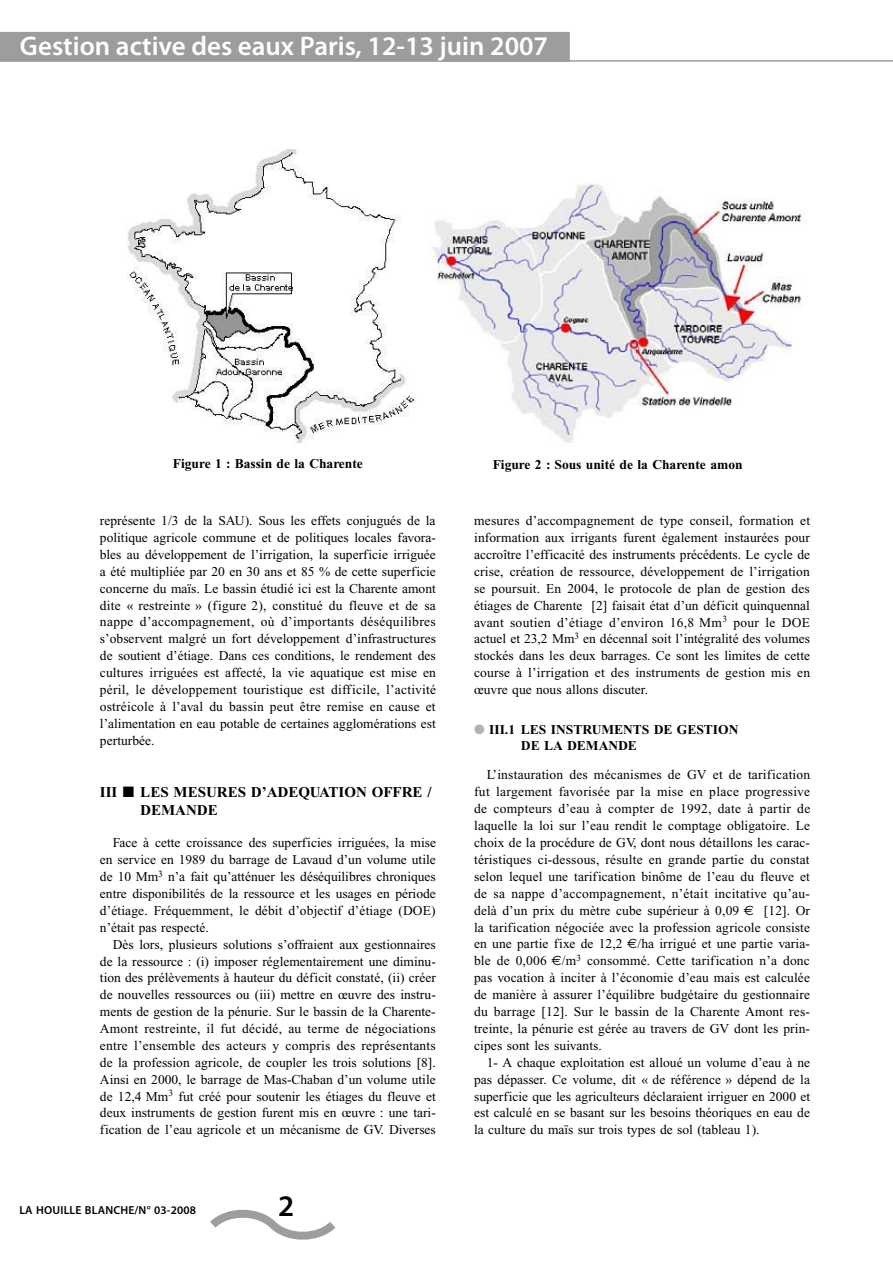
<style>
.page{position:relative;width:893px;height:1263px;background:#fff}
.page>*{position:absolute;margin:0;border:0;box-sizing:border-box;transform-origin:0 0}
.t1{font:600 30px "Myriad Pro";color:#000}
.t2{font:600 27px "Myriad Pro";color:#fff}
.t3{font:700 15px "Times New Roman";color:#000}
.t4{font:13.5px/17px "Times New Roman";color:#000;text-align:justify}
.t5{font:700 13.5px "Times New Roman";color:#000}
.t6{font:600 11.7px "Myriad Pro";letter-spacing:.015em;color:#000}
.s1{color:#b1b3b4}
.s2{font-family:"Euro Sans"}
</style>
<div class="page">
<svg style="left:210px;top:1210px;width:126px;height:30px"></svg>
<div style="left:0;top:32px;width:570px;height:30px;background:#9c9d9f"></div>
<hr style="left:445px;top:60px;width:448px;height:2px;background:#9c9d9f">
<img style="left:126px;top:149px;width:290px;height:294px">
<img style="left:429px;top:182px;width:373px;height:261px">
<h2 class="t2" style="left:20px;top:29px;width:530px">Gestion active des eaux Paris, 12-13 juin 2007</h2>
<p class="t5" style="left:173px;top:456px;width:192px">Figure 1 : Bassin de la Charente</p>
<p class="t5" style="left:493px;top:457px;width:251px">Figure 2 : Sous unité de la Charente amon</p>
<p class="t4" style="left:100px;top:512px;width:338px">représente 1/3 de la SAU). Sous les effets conjugués de la politique agricole commune et de politiques locales favora&shy;bles au développement de l’irrigation, la superficie irriguée a été multipliée par 20 en 30 ans et 85 % de cette superficie concerne du maïs. Le bassin étudié ici est la Charente amont dite « restreinte » (figure 2), constitué du fleuve et de sa nappe d’accompagnement, où d’importants déséquilibres s’observent malgré un fort développement d’infrastructures de soutient d’étiage. Dans ces conditions, le rendement des cultures irriguées est affecté, la vie aquatique est mise en péril, le développement touristique est difficile, l’activité ostréicole à l’aval du bassin peut être remise en cause et l’alimentation en eau potable de certaines agglomérations est perturbée.</p>
<p class="t3" style="left:100px;top:784px;width:221px">III ■ LES MESURES D’ADEQUATION</p>
<p class="t3" style="left:372px;top:784px;width:61px">OFFRE /</p>
<p class="t3" style="left:140px;top:802px;width:79px">DEMANDE</p>
<p class="t4" style="left:100px;top:834px;width:338px;text-indent:13px">Face à cette croissance des superficies irriguées, la mise en service en 1989 du barrage de Lavaud d’un volume utile de 10 Mm<sup>3</sup> n’a fait qu’atténuer les déséquilibres chroniques entre disponibilités de la ressource et les usages en période d’étiage. Fréquemment, le débit d’objectif d’étiage (DOE) n’était pas respecté.</p>
<p class="t4" style="left:100px;top:936px;width:337px;text-indent:13px">Dès lors, plusieurs solutions s’offraient aux gestionnaires de la ressource : (i) imposer réglementairement une diminu&shy;tion des prélèvements à hauteur du déficit constaté, (ii) créer de nouvelles ressources ou (iii) mettre en œuvre des instru&shy;ments de gestion de la pénurie. Sur le bassin de la Charente-Amont restreinte, il fut décidé, au terme de négociations entre l’ensemble des acteurs y compris des représentants de la profession agricole, de coupler les trois solutions [8].<br>Ainsi en 2000, le barrage de Mas-Chaban d’un volume utile de 12,4 Mm<sup>3</sup> fut créé pour soutenir les étiages du fleuve et deux instruments de gestion furent mis en œuvre : une tari&shy;fication de l’eau agricole et un mécanisme de GV. Diverses</p>
<p class="t6" style="left:19px;top:1202px;width:178px">LA HOUILLE BLANCHE/N° 03-2008</p>
<h1 class="t1" style="left:278px;top:1187px;width:18px">2</h1>
<p class="t4" style="left:474px;top:512px;width:337px">mesures d’accompagnement de type conseil, formation et information aux irrigants furent également instaurées pour accroître l’efficacité des instruments précédents. Le cycle de crise, création de ressource, développement de l’irrigation se poursuit. En 2004, le protocole de plan de gestion des étiages de Charente [2] faisait état d’un déficit quinquennal avant soutien d’étiage d’environ 16,8 Mm<sup>3</sup> pour le DOE actuel et 23,2 Mm<sup>3</sup> en décennal soit l’intégralité des volumes stockés dans les deux barrages. Ce sont les limites de cette course à l’irrigation et des instruments de gestion mis en œuvre que nous allons discuter.</p>
<p class="t5" style="left:474px;top:721px;width:213px"><span class="s1">●</span> III.1 Les instruments de ges</p>
<p class="t5" style="left:704px;top:721px;width:36px">tion</p>
<p class="t5" style="left:521px;top:738px;width:58px">de la dem</p>
<p class="t5" style="left:599px;top:738px;width:30px">ande</p>
<p class="t4" style="left:474px;top:766px;width:338px;text-indent:13px">L’instauration des mécanismes de GV et de tarification fut largement favorisée par la mise en place progressive de compteurs d’eau à compter de 1992, date à partir de laquelle la loi sur l’eau rendit le comptage obligatoire. Le choix de la procédure de GV, dont nous détaillons les carac&shy;téristiques ci-dessous, résulte en grande partie du constat selon lequel une tarification binôme de l’eau du fleuve et de sa nappe d’accompagnement, n’était incitative qu’au&shy;delà d’un prix du mètre cube supérieur à 0,09 <span class="s2">€</span> [12]. Or la tarification négociée avec la profession agricole consiste en une partie fixe de 12,2 <span class="s2">€</span>/ha irrigué et une partie varia&shy;ble de 0,006 <span class="s2">€</span>/m<sup>3</sup> consommé. Cette tarification n’a donc pas vocation à inciter à l’économie d’eau mais est calculée de manière à assurer l’équilibre budgétaire du gestionnaire du barrage [12]. Sur le bassin de la Charente Amont res&shy;treinte, la pénurie est gérée au travers de GV dont les prin&shy;cipes sont les suivants.</p>
<p class="t4" style="left:474px;top:1054px;width:337px;text-indent:13px">1- A chaque exploitation est alloué un volume d’eau à ne pas dépasser. Ce volume, dit « de référence » dépend de la superficie que les agriculteurs déclaraient irriguer en 2000 et est calculé en se basant sur les besoins théoriques en eau de la culture du maïs sur trois types de sol (tableau 1).</p>
</div>
